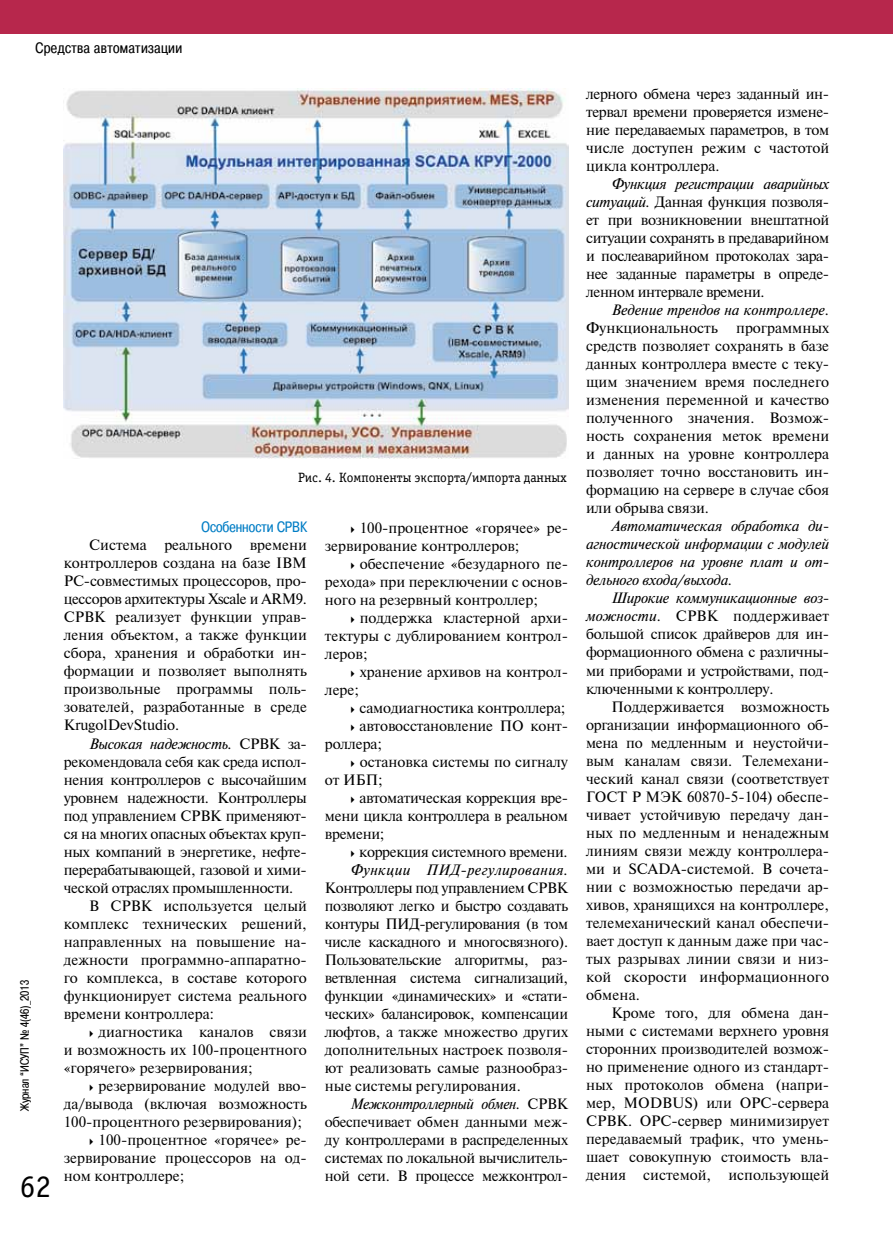
<style>
.page{position:relative;width:893px;height:1234px;background:#fff}
.page>*{position:absolute;margin:0;border:0;box-sizing:border-box;transform-origin:0 0}
.t1{font:31.5px "Officina Serif C";color:#000}
.t2{font:15px/18px "Newton";color:#000;text-align:justify}
.t3{font:15px "Newton";letter-spacing:-.02em;color:#000}
.t4{font:italic 15px/18px "Newton";letter-spacing:-.01em;color:#000;text-align:justify}
.t5{font:15px "Newton";letter-spacing:-.025em;color:#000}
.t6{font:italic 15px "Newton";letter-spacing:.025em;color:#000}
.t7{font:15px "Pragmatica Cond C";letter-spacing:.03em;color:#000}
.t8{font:15px "Pragmatica Cond C";color:#007dc5}
.t9{font:13.5px "Officina Serif C";color:#000}
.t10{font:12px "Pragmatica Cond C";color:#000}
.s1{font-style:normal}
.s2{font-style:italic}
</style>
<div class="page">
<div style="left:0;top:0;width:893px;height:34px;background:#b7274c"></div>
<img style="left:64px;top:88px;width:504px;height:370px">
<p class="t7" style="left:35px;top:39px;width:148px">Средства автоматизации</p>
<p class="t10" style="left:18px;top:1110px;width:133px;rotate:-90deg">Журнал “ИСУП” № 4(46)_2013</p>
<h1 class="t1" style="left:20px;top:1168px;width:33px">62</h1>
<p class="t9" style="left:298px;top:470px;width:270px">Рис. 4. Компоненты экспорта/импорта данных</p>
<p class="t8" style="left:202px;top:518px;width:107px">Особенности СРВК</p>
<p class="t2" style="left:64px;top:535px;width:245px;text-indent:26px">Система реального времени контроллеров создана на базе IBM PC-совместимых процессоров, про&shy;цессоров архитектуры Xscale и ARM9.<br>СРВК реализует функции управ&shy;ления объектом, а также функции сбора, хранения и обработки ин&shy;формации и позволяет выполнять произвольные программы поль&shy;зователей, разработанные в среде KrugolDevStudio.</p>
<p class="t4" style="left:89px;top:734px;width:219px">Высокая надежность. <span class="s1">СРВК за-</span></p>
<p class="t3" style="left:64px;top:750px;width:245px">рекомендовала себя как среда испол-</p>
<p class="t3" style="left:64px;top:768px;width:245px">нения контроллеров с высочайшим</p>
<p class="t3" style="left:64px;top:786px;width:245px">уровнем надежности. Контроллеры</p>
<p class="t3" style="left:64px;top:804px;width:245px">под управлением СРВК применяют-</p>
<p class="t3" style="left:64px;top:822px;width:245px">ся на многих опасных объектах круп-</p>
<p class="t3" style="left:64px;top:840px;width:245px">ных компаний в энергетике, нефте-</p>
<p class="t3" style="left:64px;top:858px;width:245px">перерабатывающей, газовой и хими-</p>
<p class="t3" style="left:64px;top:876px;width:231px">ческой отраслях промышленности.</p>
<p class="t2" style="left:89px;top:895px;width:219px">В СРВК используется целый</p>
<p class="t2" style="left:64px;top:913px;width:245px">комплекс технических решений,</p>
<p class="t2" style="left:64px;top:931px;width:245px">направленных на повышение на-</p>
<p class="t2" style="left:64px;top:949px;width:245px">дежности программно-аппаратно-</p>
<p class="t2" style="left:64px;top:967px;width:245px">го комплекса, в составе которого</p>
<p class="t2" style="left:64px;top:985px;width:245px">функционирует система реального</p>
<p class="t2" style="left:64px;top:1003px;width:152px">времени контроллера:</p>
<p class="t2" style="left:99px;top:1021px;width:210px">диагностика каналов связи</p>
<p class="t2" style="left:64px;top:1039px;width:245px">и возможность их 100‑процентного</p>
<p class="t2" style="left:64px;top:1057px;width:190px">«горячего» резервирования;</p>
<p class="t2" style="left:99px;top:1075px;width:210px">резервирование модулей вво-</p>
<p class="t2" style="left:64px;top:1093px;width:245px">да/вывода (включая возможность</p>
<p class="t2" style="left:64px;top:1111px;width:240px">100‑процентного резервирования);</p>
<p class="t2" style="left:99px;top:1129px;width:210px">100‑процентное «горячее» ре-</p>
<p class="t2" style="left:64px;top:1147px;width:245px">зервирование процессоров на од-</p>
<p class="t2" style="left:64px;top:1165px;width:122px">ном контроллере;</p>
<p class="t2" style="left:325px;top:518px;width:245px;text-indent:35px">100‑процентное «горячее» ре&shy;зервирование контроллеров;</p>
<p class="t2" style="left:325px;top:554px;width:245px;text-indent:35px">обеспечение «безударного пе&shy;рехода» при переключении с основ&shy;ного на резервный контроллер;</p>
<p class="t2" style="left:325px;top:608px;width:245px;text-indent:35px">поддержка кластерной архи&shy;тектуры с дублированием контрол&shy;леров;</p>
<p class="t2" style="left:360px;top:662px;width:210px">хранение архивов на контрол-</p>
<p class="t2" style="left:325px;top:680px;width:36px">лере;</p>
<p class="t2" style="left:359px;top:698px;width:208px">самодиагностика контроллера;</p>
<p class="t2" style="left:359px;top:716px;width:210px">автовосстановление ПО конт-</p>
<p class="t2" style="left:325px;top:734px;width:59px">роллера;</p>
<p class="t2" style="left:360px;top:752px;width:210px">остановка системы по сигналу</p>
<p class="t2" style="left:325px;top:770px;width:59px">от ИБП;</p>
<p class="t3" style="left:359px;top:786px;width:210px">автоматическая коррекция вре-</p>
<p class="t3" style="left:325px;top:804px;width:245px">мени цикла контроллера в реальном</p>
<p class="t3" style="left:325px;top:822px;width:61px">времени;</p>
<p class="t5" style="left:359px;top:840px;width:210px">коррекция системного времени.</p>
<p class="t6" style="left:350px;top:860px;width:219px">Функции ПИД-регулирования.</p>
<p class="t2" style="left:325px;top:878px;width:245px">Контроллеры под управлением СРВК позволяют легко и быстро создавать контуры ПИД-регулирования (в том числе каскадного и многосвязного).<br>Пользовательские алгоритмы, раз&shy;ветвленная система сигнализаций, функции «динамических» и «стати&shy;ческих» балансировок, компенсации люфтов, а также множество других дополнительных настроек позволя&shy;ют реализовать самые разнообраз&shy;ные системы регулирования.</p>
<p class="t2" style="left:325px;top:1094px;width:245px;text-indent:26px"><span class="s2">Межконтроллерный обмен.</span> СРВК обеспечивает обмен данными меж&shy;ду контроллерами в распределенных системах по локальной вычислитель&shy;ной сети. В процессе межконтрол-</p>
<p class="t2" style="left:586px;top:84px;width:245px">лерного обмена через заданный ин&shy;тервал времени проверяется измене&shy;ние передаваемых параметров, в том числе доступен режим с частотой цикла контроллера.</p>
<p class="t2" style="left:586px;top:174px;width:245px;text-indent:26px"><span class="s2">Функция регистрации аварийных ситуаций.</span> Данная функция позволя&shy;ет при возникновении внештатной ситуации сохранять в предаварийном и послеаварийном протоколах зара&shy;нее заданные параметры в опреде&shy;ленном интервале времени.</p>
<p class="t4" style="left:612px;top:301px;width:219px">Ведение трендов на контроллере.</p>
<p class="t2" style="left:586px;top:318px;width:245px">Функциональность программных средств позволяет сохранять в базе данных контроллера вместе с теку&shy;щим значением время последнего изменения переменной и качество полученного значения. Возмож&shy;ность сохранения меток времени и данных на уровне контроллера позволяет точно восстановить ин&shy;формацию на сервере в случае сбоя или обрыва связи.</p>
<p class="t4" style="left:586px;top:517px;width:245px;text-indent:26px">Автоматическая обработка ди&shy;агностической информации с модулей контроллеров на уровне плат и от&shy;дельного входа/выхода.</p>
<p class="t2" style="left:586px;top:588px;width:245px;text-indent:26px"><span class="s2">Широкие коммуникационные воз&shy;можности.</span> СРВК поддерживает большой список драйверов для ин&shy;формационного обмена с различны&shy;ми приборами и устройствами, под&shy;ключенными к контроллеру.</p>
<p class="t2" style="left:586px;top:696px;width:245px;text-align:left;text-indent:26px">Поддерживается возможность организации информационного об&shy;мена по медленным и неустойчи&shy;вым каналам связи. Телемехани&shy;ческий канал связи (соответствует<br>ГОСТ Р МЭК 60870-5-104) обеспе&shy;чивает устойчивую передачу дан&shy;ных по медленным и ненадежным линиям связи между контроллера&shy;ми и SCADA-системой. В сочета&shy;нии с возможностью передачи ар&shy;хивов, хранящихся на контроллере, телемеханический канал обеспечи&shy;вает доступ к данным даже при час&shy;тых разрывах линии связи и низ&shy;кой скорости информационного обмена.</p>
<p class="t2" style="left:586px;top:1002px;width:245px;text-indent:26px">Кроме того, для обмена дан&shy;ными с системами верхнего уровня сторонних производителей возмож&shy;но применение одного из стандарт&shy;ных протоколов обмена (напри&shy;мер, MODBUS) или OPC-сервера СРВК. OPC-сервер минимизирует передаваемый трафик, что умень&shy;шает совокупную стоимость вла&shy;дения системой, использующей</p>
</div>
